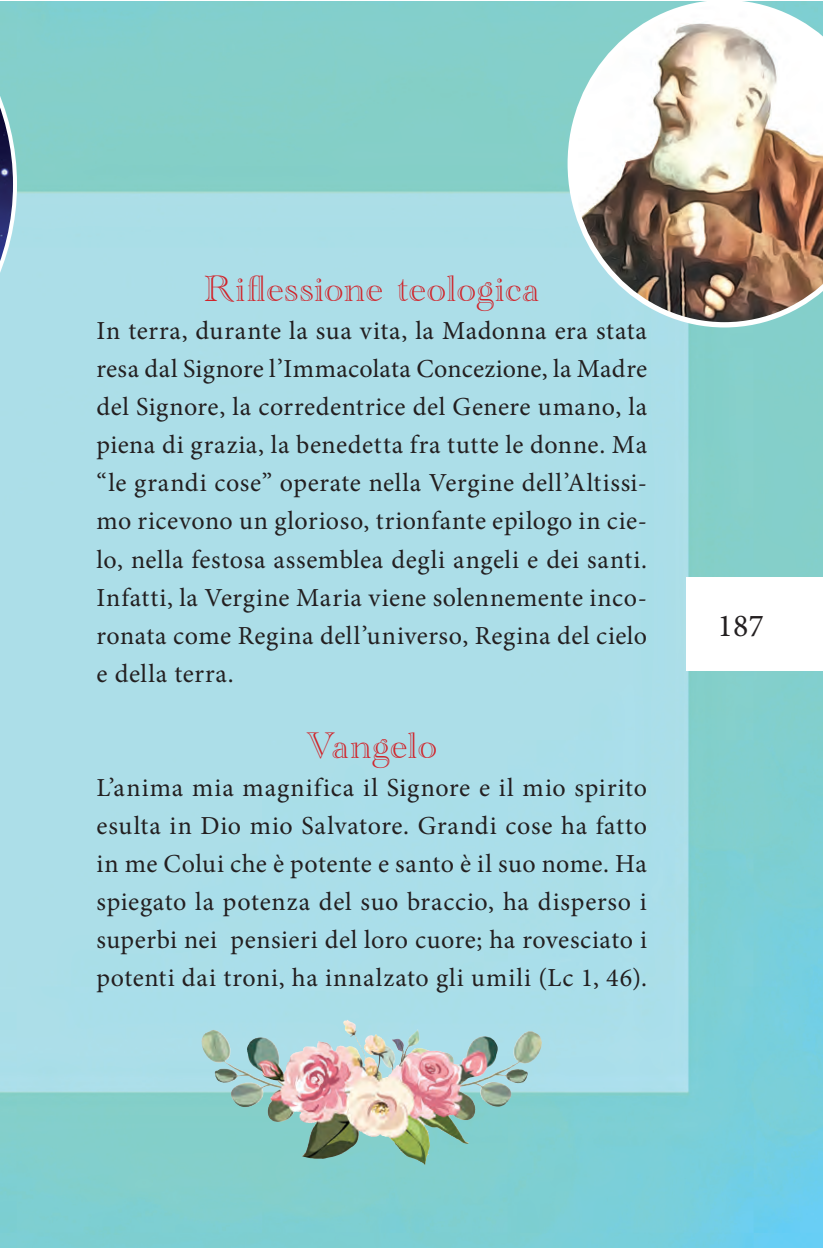
<style>
.page{position:relative;width:823px;height:1248px;background:#fff}
.page>*{position:absolute;margin:0;border:0;box-sizing:border-box;transform-origin:0 0}
.t1{font:38px "Academy Engraved Let Plain";letter-spacing:.015em;color:#d1232a}
.t2{font:32px "Minion Pro";color:#231f20}
.t3{font:26px/38px "Minion Pro";letter-spacing:.025em;color:#231f20;text-align:justify}
</style>
<div class="page">
<img style="left:0;top:1px;width:822px;height:1246px">
<svg style="left:717px;top:575px;width:105px;height:97px"></svg>
<img style="left:567px;top:1px;width:255px;height:326px">
<img style="left:327px;top:1019px;width:38px;height:47px">
<div style="left:686px;top:577px;width:136px;height:93px;background:#fff"></div>
<svg style="left:0;top:1px;width:17px;height:456px;background:#90bcc9"></svg>
<h1 class="t1" style="left:204px;top:260px;width:336px">Riflessione teologica</h1>
<p class="t3" style="left:96px;top:312px;width:552px">In terra, durante la sua vita, la Madonna era stata resa dal Signore l’Immacolata Concezione, la Madre del Signore, la corredentrice del Genere umano, la piena di grazia, la benedetta fra tutte le donne. Ma “le grandi cose” operate nella Vergine dell’Altissi&shy;mo ricevono un glorioso, trionfante epilogo in cie&shy;lo, nella festosa assemblea degli angeli e dei santi.<br>Infatti, la Vergine Maria viene solennemente inco&shy;ronata come Regina dell’universo, Regina del cielo e della terra.</p>
<h1 class="t1" style="left:306px;top:716px;width:132px">Vangelo</h1>
<p class="t3" style="left:96px;top:768px;width:551px">L’anima mia magnifica il Signore e il mio spirito esulta in Dio mio Salvatore. Grandi cose ha fatto in me Colui che è potente e santo è il suo nome. Ha spiegato la potenza del suo braccio, ha disperso i superbi nei pensieri del loro cuore; ha rovesciato i potenti dai troni, ha innalzato gli umili (Lc 1, 46).</p>
<p class="t2" style="left:717px;top:604px;width:48px">187</p>
</div>
